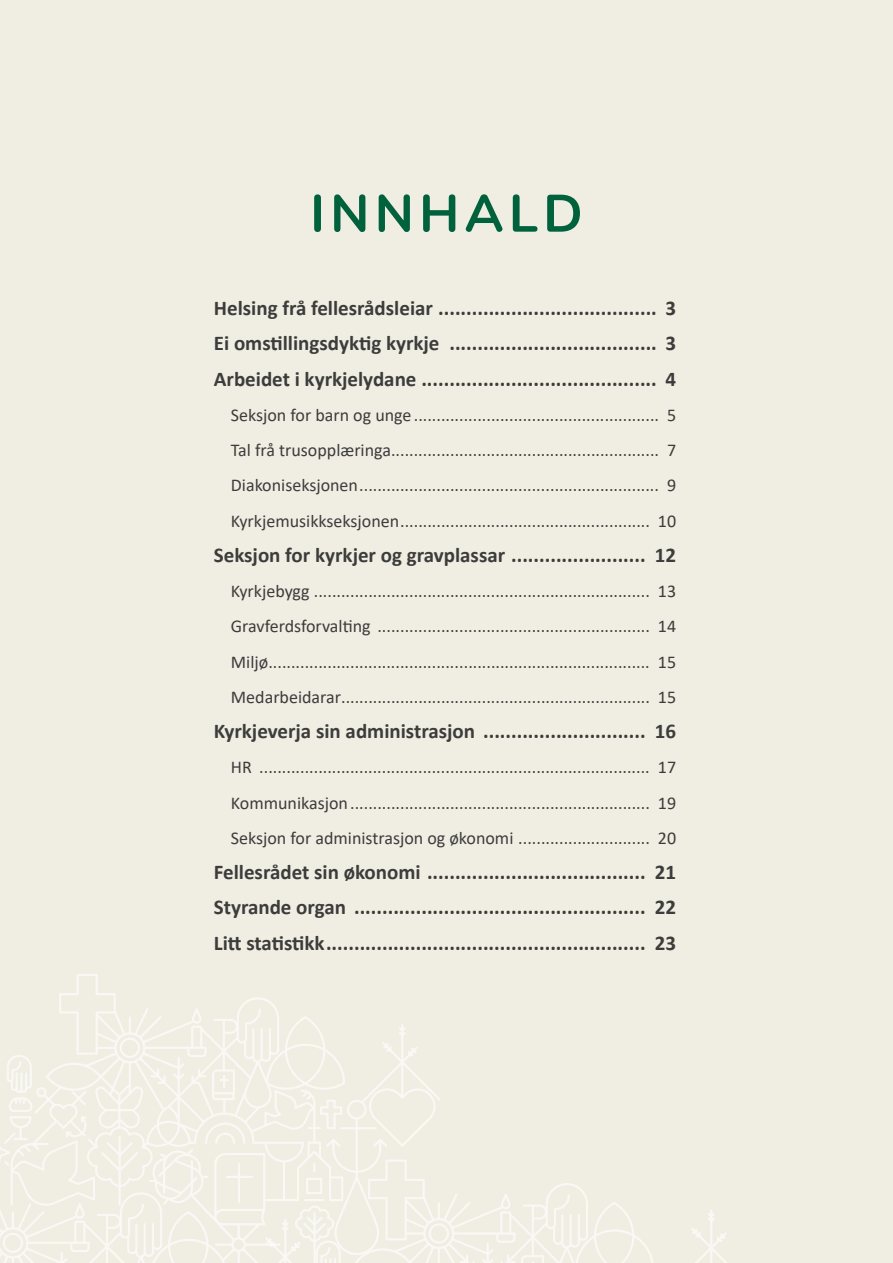
<style>
.page{position:relative;width:893px;height:1263px;background:#f0ede3}
.page>*{position:absolute;margin:0;border:0;box-sizing:border-box;transform-origin:0 0}
.t1{font:700 52.5px "Nunito";letter-spacing:.1em;color:#00623d}
.t2{font:700 21px/35.2px "Calibri";color:#3c3c3b;text-align:justify}
.t3{font:18px/35.2px "Calibri";color:#3c3c3b;text-align:justify}
</style>
<div class="page">
<svg style="left:59px;top:974px;width:256px;height:50px"></svg>
<svg style="left:0;top:1024px;width:727px;height:239px"></svg>
<h1 class="t1" style="left:310px;top:175px;width:274px">INNHALD</h1>
<p class="t2" style="left:214px;top:290px;width:464px">Helsing frå fellesrådsleiar ....................................... 3<br>Ei omstillingsdyktig kyrkje ..................................... 3<br>Arbeidet i kyrkjelydane .......................................... 4</p>
<p class="t3" style="left:231px;top:397px;width:447px">Seksjon for barn og unge...................................................... 5<br>Tal frå trusopplæringa........................................................... 7<br>Diakoniseksjonen.................................................................. 9<br>Kyrkjemusikkseksjonen....................................................... 10</p>
<p class="t2" style="left:214px;top:537px;width:464px">Seksjon for kyrkjer og gravplassar ........................ 12</p>
<p class="t3" style="left:231px;top:573px;width:447px">Kyrkjebygg .......................................................................... 13<br>Gravferdsforvalting ............................................................ 14<br>Miljø.................................................................................... 15<br>Medarbeidarar.................................................................... 15</p>
<p class="t2" style="left:214px;top:713px;width:464px">Kyrkjeverja sin administrasjon ............................. 16</p>
<p class="t3" style="left:231px;top:749px;width:447px">HR ...................................................................................... 17<br>Kommunikasjon.................................................................. 19<br>Seksjon for administrasjon og økonomi ............................. 20</p>
<p class="t2" style="left:214px;top:854px;width:464px">Fellesrådet sin økonomi ....................................... 21<br>Styrande organ .................................................... 22<br>Litt statistikk......................................................... 23</p>
</div>
